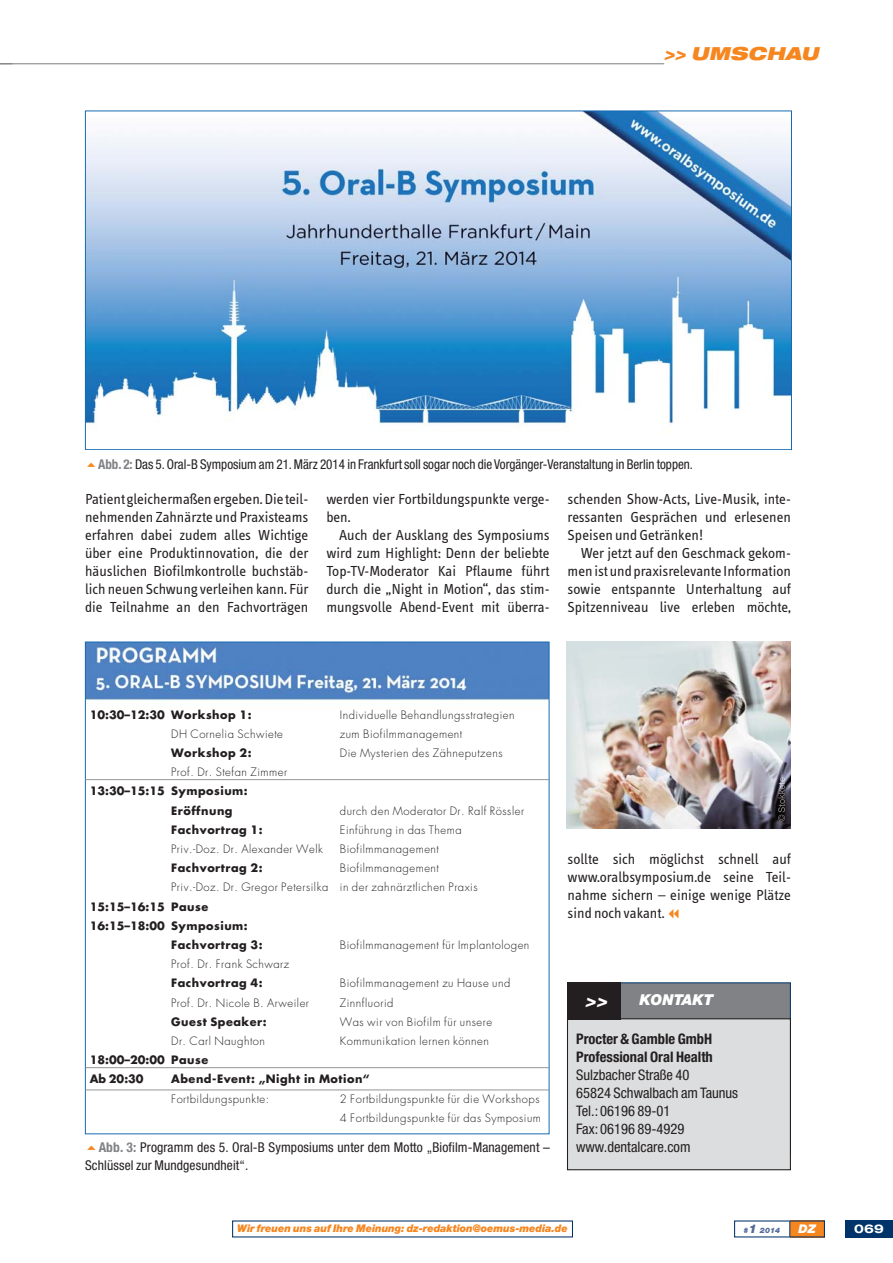
<style>
.page{position:relative;width:893px;height:1263px;background:#fff}
.page>*{position:absolute;margin:0;border:0;box-sizing:border-box;transform-origin:0 0}
.t1{font:italic 900 expanded 18px "Helvetica Neue";color:#f6861f}
.t2{font:italic 900 expanded 18px "Helvetica Neue";color:#fff}
.t3{font:15px/18px "Info Text";color:#231f20;text-align:justify}
.t4{font:italic 900 15px "Helvetica Neue";color:#fff}
.t5{font:condensed 14.55px/18px "Helvetica Neue";color:#231f20}
.t6{font:700 condensed 14.55px/18px "Helvetica Neue";color:#231f20}
.t7{font:condensed 13.5px/18px "Helvetica Neue";color:#231f20}
.t8{font:700 expanded 12px "Helvetica Neue";color:#fff}
.t9{font:italic 900 12px "Helvetica Neue";color:#fff}
.t10{font:300 11.25px/19.2px "Futura";letter-spacing:.045em;color:#231f20}
.t11{font:700 11.25px/19.2px "Futura";letter-spacing:.045em;color:#231f20}
.t12{font:700 11.25px/19.2px "Futura";color:#231f20}
.t13{font:700 11.25px "Futura";letter-spacing:.02em;color:#231f20}
.t14{font:italic 900 10.5px "Helvetica Neue";letter-spacing:-.01em;color:#f6861f}
.t15{font:italic 900 7.5px "Helvetica Neue";color:#516b98}
.s1{font-weight:700;color:#808285}
.s2{font-size:12px}
</style>
<div class="page">
<div style="left:790px;top:1220px;width:35px;height:17px;background:#f6861f"></div>
<div style="left:845px;top:1220px;width:48px;height:17px;background:#003369"></div>
<svg style="left:789px;top:1221px;width:1px;height:16px"></svg>
<div style="left:568px;top:983px;width:222px;height:171px;background:#808285"></div>
<div style="left:567px;top:1019px;width:223px;height:151px;background:#dcddde"></div>
<div style="left:567px;top:1018px;width:224px;height:152px;border:1px solid #231f20"></div>
<div style="left:567px;top:982px;width:53px;height:37px;background:#231f20"></div>
<hr style="left:0;top:63px;width:664px;height:1px;background:#808285">
<img style="left:87px;top:113px;width:703px;height:313px">
<img style="left:87px;top:644px;width:460px;height:447px">
<img style="left:567px;top:642px;width:224px;height:186px">
<img style="left:778px;top:777px;width:7px;height:44px">
<hr style="left:85px;top:779px;width:464px;height:1px;background:#939598">
<hr style="left:85px;top:1067px;width:464px;height:1px;background:#939598">
<hr style="left:85px;top:1089px;width:464px;height:1px;background:#939598">
<p class="t1" style="left:664px;top:45px;width:160px">&gt;&gt; UMSCHAU</p>
<p class="t7" style="left:98px;top:456px;width:596px"><span class="s1">Abb. 2:</span> Das 5. Oral-B Symposium am 21. März 2014 in Frankfurt soll sogar noch die Vorgänger-Veranstaltung in Berlin toppen.</p>
<p class="t3" style="left:85px;top:491px;width:225px">Patient gleichermaßen ergeben. Die teil&shy;nehmenden Zahnärzte und Praxisteams erfahren dabei zudem alles Wichtige über eine Produktinnovation, die der häuslichen Biofilmkontrolle buchstäb&shy;lich neuen Schwung verleihen kann. Für die Teilnahme an den Fachvorträgen</p>
<p class="t3" style="left:326px;top:491px;width:225px">werden vier Fortbildungspunkte verge&shy;ben.</p>
<p class="t3" style="left:326px;top:527px;width:225px;text-indent:13px">Auch der Ausklang des Symposiums wird zum Highlight: Denn der beliebte Top-TV-Moderator Kai Pflaume führt durch die „Night in Motion“, das stim&shy;mungsvolle Abend-Event mit überra-</p>
<p class="t3" style="left:568px;top:491px;width:225px">schenden Show-Acts, Live-Musik, inte&shy;ressanten Gesprächen und erlesenen Speisen und Getränken!</p>
<p class="t3" style="left:568px;top:545px;width:225px;text-indent:13px">Wer jetzt auf den Geschmack gekom&shy;men ist und praxisrelevante Information sowie entspannte Unterhaltung auf Spitzenniveau live erleben möchte,</p>
<p class="t11" style="left:90px;top:706px;width:163px">10:30–12:30 Workshop 1:</p>
<p class="t10" style="left:340px;top:706px;width:176px">Individuelle Behandlungsstrategien</p>
<p class="t10" style="left:171px;top:725px;width:113px">DH Cornelia Schwiete</p>
<p class="t10" style="left:340px;top:725px;width:124px">zum Biofilmmanagement</p>
<p class="t11" style="left:171px;top:744px;width:82px">Workshop 2:</p>
<p class="t10" style="left:340px;top:744px;width:164px">Die Mysterien des Zähneputzens</p>
<p class="t10" style="left:171px;top:763px;width:118px">Prof. Dr. Stefan Zimmer</p>
<p class="t11" style="left:171px;top:783px;width:78px;text-indent:-81px">13:30–15:15 Symposium:<br>Eröffnung</p>
<p class="t10" style="left:340px;top:802px;width:186px">durch den Moderator Dr. Ralf Rössler</p>
<p class="t11" style="left:171px;top:821px;width:93px">Fachvortrag 1:</p>
<p class="t10" style="left:340px;top:821px;width:123px">Einführung in das Thema</p>
<p class="t10" style="left:171px;top:840px;width:153px">Priv.-Doz. Dr. Alexander Welk</p>
<p class="t10" style="left:340px;top:840px;width:101px">Biofilmmanagement</p>
<p class="t11" style="left:171px;top:859px;width:93px">Fachvortrag 2:</p>
<p class="t10" style="left:171px;top:859px;width:308px;text-indent:169px">Biofilmmanagement<br>Priv.-Doz. Dr. Gregor Petersilka in der zahnärztlichen Praxis</p>
<p class="t13" style="left:90px;top:901px;width:120px">15:15–16:15 Pause</p>
<p class="t11" style="left:90px;top:917px;width:160px">16:15–18:00 Symposium:</p>
<p class="t11" style="left:171px;top:936px;width:93px">Fachvortrag 3:</p>
<p class="t10" style="left:340px;top:936px;width:191px">Biofilmmanagement für Implantologen</p>
<p class="t10" style="left:171px;top:955px;width:120px">Prof. Dr. Frank Schwarz</p>
<p class="t11" style="left:171px;top:975px;width:93px">Fachvortrag 4:</p>
<p class="t10" style="left:340px;top:975px;width:172px">Biofilmmanagement zu Hause und</p>
<p class="t10" style="left:171px;top:994px;width:139px">Prof. Dr. Nicole B. Arweiler</p>
<p class="t10" style="left:340px;top:994px;width:55px">Zinnfluorid</p>
<p class="t11" style="left:171px;top:1013px;width:97px">Guest Speaker:</p>
<p class="t10" style="left:340px;top:1013px;width:154px">Was wir von Biofilm für unsere</p>
<p class="t10" style="left:171px;top:1032px;width:95px">Dr. Carl Naughton</p>
<p class="t10" style="left:340px;top:1032px;width:151px">Kommunikation lernen können</p>
<p class="t12" style="left:90px;top:1051px;width:120px">18:00–20:00 Pause<br>Ab 20:30</p>
<p class="t11" style="left:171px;top:1071px;width:200px">Abend-Event: „Night in Motion“</p>
<p class="t10" style="left:171px;top:1090px;width:100px">Fortbildungspunkte:</p>
<p class="t10" style="left:340px;top:1090px;width:203px">2 Fortbildungspunkte für die Workshops<br>4 Fortbildungspunkte für das Symposium</p>
<p class="t7" style="left:85px;top:1139px;width:466px;text-indent:14px"><span class="s1">Abb. 3:</span> Programm des 5. Oral-B Symposiums unter dem Motto „Biofilm-Management –<br>Schlüssel zur Mundgesundheit“.</p>
<p class="t3" style="left:568px;top:851px;width:225px">sollte sich möglichst schnell auf www.oralbsymposium.de seine Teil&shy;nahme sichern – einige wenige Plätze sind noch vakant.</p>
<p class="t4" style="left:639px;top:994px;width:76px">KONTAKT</p>
<p class="t2" style="left:585px;top:992px;width:27px">&gt;&gt;</p>
<p class="t6" style="left:576px;top:1031px;width:138px">Procter &amp; Gamble GmbH<br>Professional Oral Health</p>
<p class="t5" style="left:576px;top:1067px;width:164px">Sulzbacher Straße 40<br>65824 Schwalbach am Taunus<br>Tel.: 06196 89-01<br>Fax: 06196 89-4929 www.dentalcare.com</p>
<p class="t14" style="left:237px;top:1224px;width:332px">Wir freuen uns auf Ihre Meinung: dz-redaktion@oemus-media.de</p>
<p class="t15" style="left:744px;top:1227px;width:38px">#<span class="s2">1</span> 2014</p>
<p class="t9" style="left:798px;top:1224px;width:19px">DZ</p>
<p class="t8" style="left:854px;top:1224px;width:31px">069</p>
</div>
